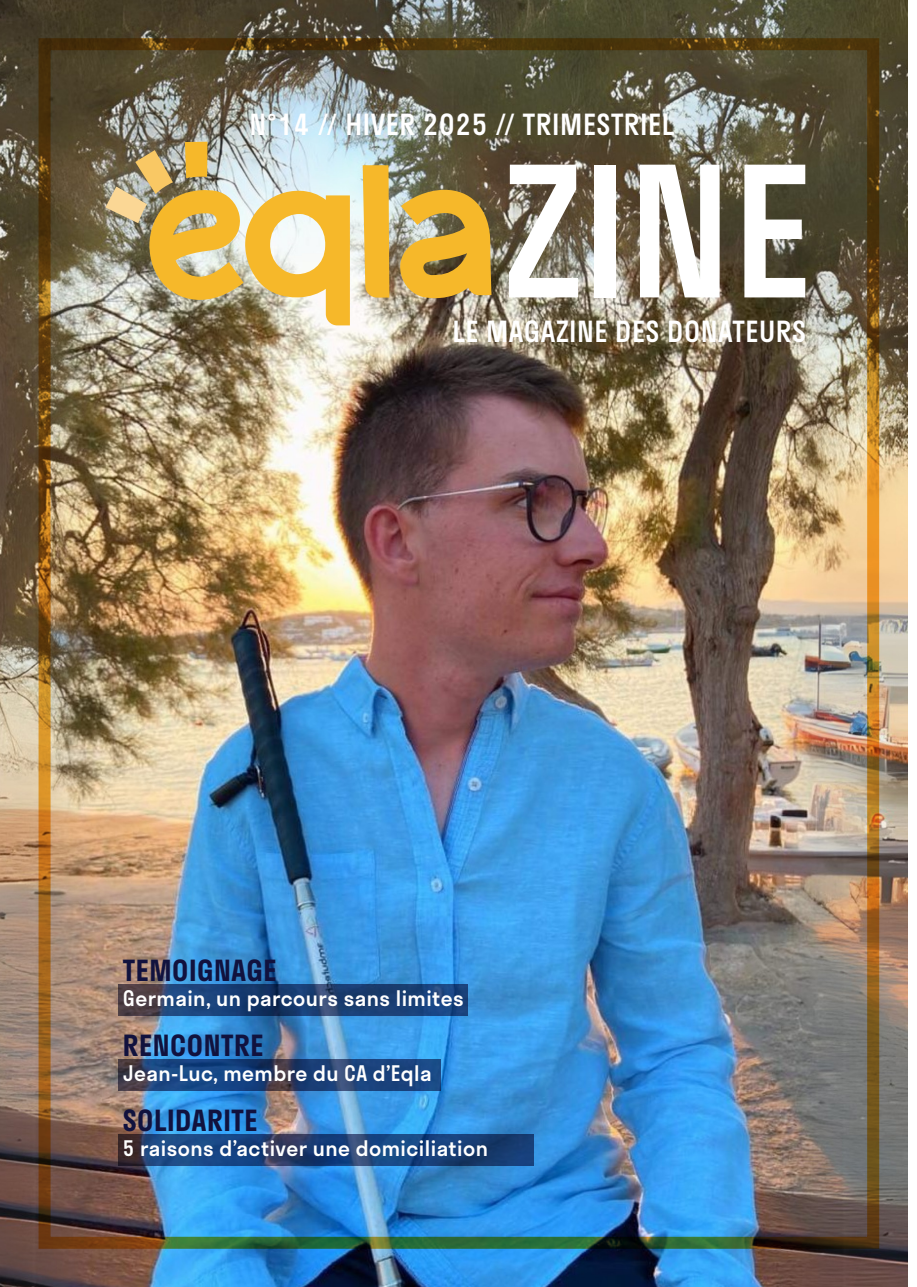
<style>
.page{position:relative;width:917px;height:1287px;background:#fff}
.page>*{position:absolute;margin:0;border:0;box-sizing:border-box;transform-origin:0 0}
.Center{font:500 177px "Stratos";color:#fff}
.Center-2{font:500 28.5px "Stratos";letter-spacing:.02em;color:#fff}
.Center-3{font:600 28.5px "Stratos";letter-spacing:.02em;color:#11123e}
.Center-4{font:500 21px "Stratos";letter-spacing:.02em;color:#fff}
</style>
<div class="page">
<img style="left:0;top:0;width:908px;height:1287px">
<svg style="left:363px;top:165px;width:26px;height:133px;background:#f3b933"></svg>
<svg style="left:398px;top:190px;width:93px;height:108px;background:#d1a642"></svg>
<svg style="left:105px;top:142px;width:245px;height:183px;background:#cdb981"></svg>
<svg style="left:118px;top:1059px;width:323px;height:31px;background:#214174"></svg>
<svg style="left:118px;top:1134px;width:415px;height:31px;background:#1d3f74"></svg>
<svg style="left:118px;top:984px;width:350px;height:31px;background:#213f6e"></svg>
<p class="Center-2" style="left:249px;top:101px;width:426px">N°14 // HIVER 2025 // TRIMESTRIEL</p>
<p class="Center" style="left:504px;top:90px;width:310px">ZINE</p>
<p class="Center-2" style="left:452px;top:308px;width:355px">LE MAGAZINE DES DONATEURS</p>
<p class="Center-3" style="left:123px;top:947px;width:155px">TEMOIGNAGE</p>
<p class="Center-4" style="left:123px;top:981px;width:342px">Germain, un parcours sans limites</p>
<p class="Center-3" style="left:123px;top:1022px;width:142px">RENCONTRE</p>
<p class="Center-4" style="left:123px;top:1056px;width:310px">Jean-Luc, membre du CA d’Eqla</p>
<p class="Center-3" style="left:123px;top:1097px;width:136px">SOLIDARITE</p>
<p class="Center-4" style="left:123px;top:1131px;width:367px">5 raisons d’activer une domiciliation</p>
</div>
